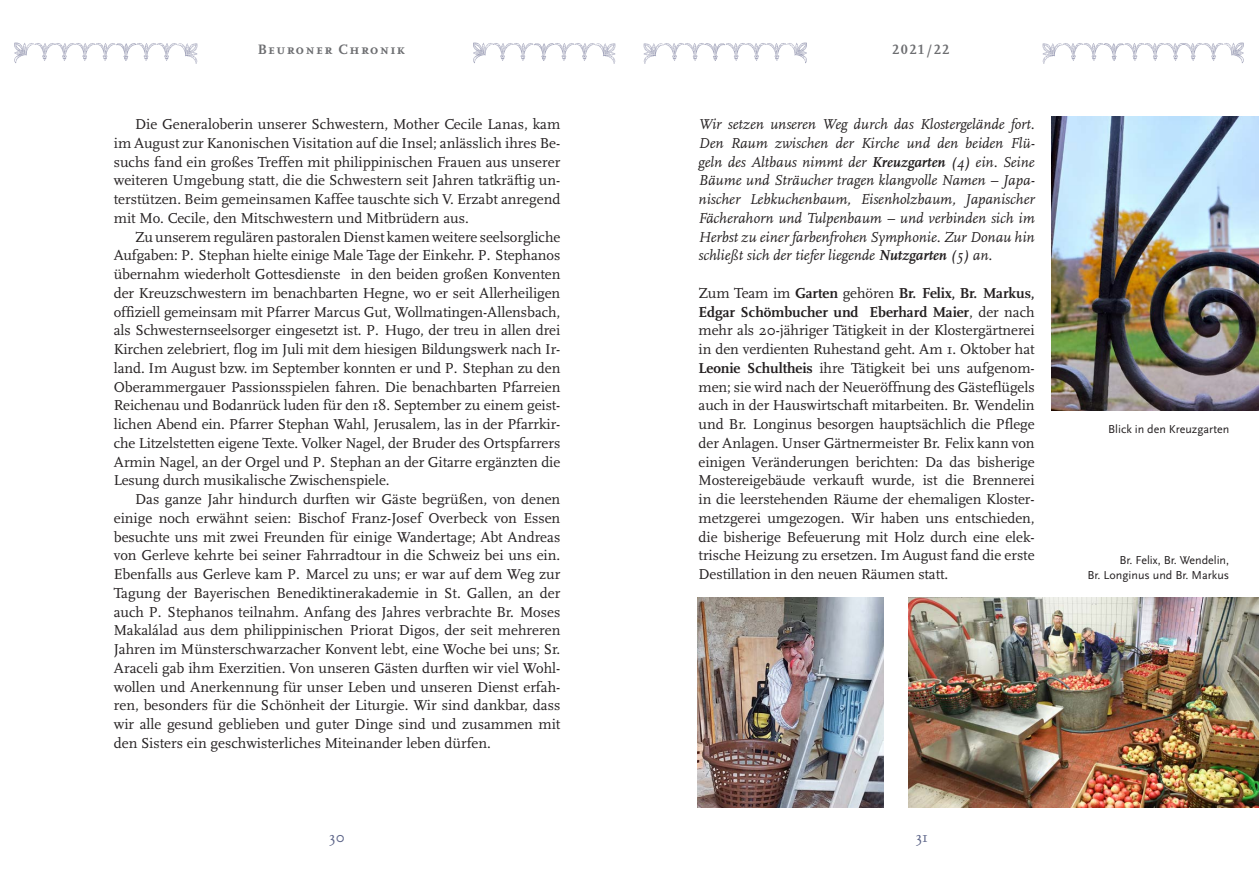
<style>
.page{position:relative;width:1259px;height:893px;background:#fff}
.page>*{position:absolute;margin:0;border:0;box-sizing:border-box;transform-origin:0 0}
.t1{font:15px/18.8px "Scala";letter-spacing:-.005em;color:#231f20;text-align:justify}
.t2{font:italic 15px/18.8px "Scala";color:#231f20;text-align:justify}
.t3{font:15px "Scala";color:#5c6488}
.t4{font:700 14.25px "Scala Caps";letter-spacing:.1em;color:#6c6d70}
.t5{font:12px/15px "Scala Sans";color:#231f20;text-align:right}
.s1{font-weight:700}
</style>
<div class="page">
<img style="left:14px;top:42px;width:184px;height:22px">
<img style="left:473px;top:42px;width:143px;height:22px">
<img style="left:1184px;top:42px;width:60px;height:21px">
<img style="left:1042px;top:43px;width:142px;height:21px">
<img style="left:643px;top:42px;width:164px;height:22px">
<img style="left:1051px;top:117px;width:208px;height:293px">
<img style="left:908px;top:598px;width:351px;height:210px">
<img style="left:697px;top:598px;width:187px;height:210px">
<p class="t4" style="left:258px;top:41px;width:149px">Beuroner Chronik</p>
<p class="t4" style="left:892px;top:41px;width:59px">2021/22</p>
<p class="t1" style="left:114px;top:115px;width:448px;text-indent:21px">Die Generaloberin unserer Schwestern, Mother Cecile Lanas, kam im August zur Kanonischen Visitation auf die Insel; anlässlich ihres Be&shy;suchs fand ein großes Treffen mit philippinischen Frauen aus unserer weiteren Umgebung statt, die die Schwestern seit Jahren tatkräftig un&shy;terstützen. Beim gemeinsamen Kaffee tauschte sich V. Erzabt anregend mit Mo. Cecile, den Mitschwestern und Mitbrüdern aus.</p>
<p class="t1" style="left:114px;top:228px;width:448px;text-indent:21px">Zu unserem regulären pastoralen Dienst kamen weitere seelsorgliche Aufgaben: P. Stephan hielte einige Male Tage der Einkehr. P. Stephanos übernahm wiederholt Gottesdienste in den beiden großen Konventen der Kreuzschwestern im benachbarten Hegne, wo er seit Allerheiligen offiziell gemeinsam mit Pfarrer Marcus Gut, Wollmatingen-Allensbach, als Schwesternseelsorger eingesetzt ist. P. Hugo, der treu in allen drei Kirchen zelebriert, flog im Juli mit dem hiesigen Bildungswerk nach Ir&shy;land. Im August bzw. im September konnten er und P. Stephan zu den Oberammergauer Passionsspielen fahren. Die benachbarten Pfarreien Reichenau und Bodanrück luden für den 18. September zu einem geist&shy;lichen Abend ein. Pfarrer Stephan Wahl, Jerusalem, las in der Pfarrkir&shy;che Litzelstetten eigene Texte. Volker Nagel, der Bruder des Ortspfarrers Armin Nagel, an der Orgel und P. Stephan an der Gitarre ergänzten die Lesung durch musikalische Zwischenspiele.</p>
<p class="t1" style="left:114px;top:490px;width:448px;text-indent:21px">Das ganze Jahr hindurch durften wir Gäste begrüßen, von denen einige noch erwähnt seien: Bischof Franz-Josef Overbeck von Essen besuchte uns mit zwei Freunden für einige Wandertage; Abt Andreas von Gerleve kehrte bei seiner Fahrradtour in die Schweiz bei uns ein.<br>Ebenfalls aus Gerleve kam P. Marcel zu uns; er war auf dem Weg zur Tagung der Bayerischen Benediktinerakademie in St. Gallen, an der auch P. Stephanos teilnahm. Anfang des Jahres verbrachte Br. Moses Makalálad aus dem philippinischen Priorat Digos, der seit mehreren Jahren im Münsterschwarzacher Konvent lebt, eine Woche bei uns; Sr.<br>Araceli gab ihm Exerzitien. Von unseren Gästen durften wir viel Wohl&shy;wollen und Anerkennung für unser Leben und unseren Dienst erfah&shy;ren, besonders für die Schönheit der Liturgie. Wir sind dankbar, dass wir alle gesund geblieben und guter Dinge sind und zusammen mit den Sisters ein geschwisterliches Miteinander leben dürfen.</p>
<p class="t2" style="left:698px;top:115px;width:337px">Wir setzen unseren Weg durch das Klostergelände fort.<br>Den Raum zwischen der Kirche und den beiden Flü&shy;geln des Altbaus nimmt der <span class="s1">Kreuzgarten</span> (4) ein. Seine Bäume und Sträucher tragen klangvolle Namen – Japa&shy;nischer Lebkuchenbaum, Eisenholzbaum, Japanischer Fächerahorn und Tulpenbaum – und verbinden sich im Herbst zu einer farbenfrohen Symphonie. Zur Donau hin schließt sich der tiefer liegende <span class="s1">Nutzgarten</span> (5) an.</p>
<p class="t1" style="left:698px;top:284px;width:337px">Zum Team im <span class="s1">Garten</span> gehören <span class="s1">Br. Felix, Br. Markus, Edgar Schömbucher und Eberhard Maier</span>, der nach mehr als 20-jähriger Tätigkeit in der Klostergärtnerei in den verdienten Ruhestand geht. Am 1. Oktober hat <span class="s1">Leonie Schultheis</span> ihre Tätigkeit bei uns aufgenom&shy;men; sie wird nach der Neueröffnung des Gästeflügels auch in der Hauswirtschaft mitarbeiten. Br. Wendelin und Br. Longinus besorgen hauptsächlich die Pflege der Anlagen. Unser Gärtnermeister Br. Felix kann von einigen Veränderungen berichten: Da das bisherige Mostereigebäude verkauft wurde, ist die Brennerei in die leerstehenden Räume der ehemaligen Kloster&shy;metzgerei umgezogen. Wir haben uns entschieden, die bisherige Befeuerung mit Holz durch eine elek&shy;trische Heizung zu ersetzen. Im August fand die erste Destillation in den neuen Räumen statt.</p>
<p class="t3" style="left:329px;top:828px;width:17px">30</p>
<p class="t3" style="left:915px;top:828px;width:14px">31</p>
<p class="t5" style="left:1108px;top:422px;width:123px">Blick in den Kreuzgarten</p>
<p class="t5" style="left:1087px;top:553px;width:143px">Br. Felix, Br. Wendelin,<br>Br. Longinus und Br. Markus</p>
</div>
